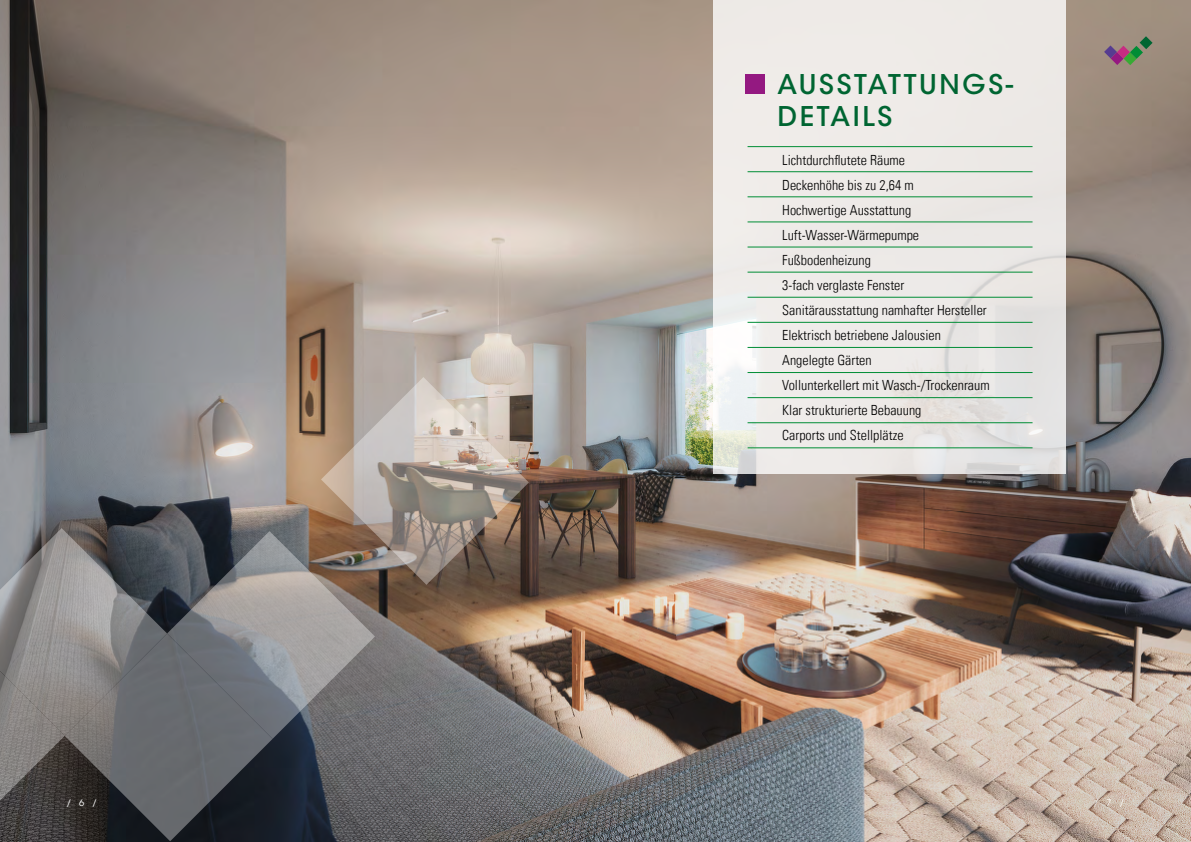
<style>
.page{position:relative;width:1191px;height:842px;background:#fff}
.page>*{position:absolute;margin:0;border:0;box-sizing:border-box;transform-origin:0 0}
.t1{font:500 27px/32.4px "ITC Avant Garde Std";letter-spacing:.1em;color:#006532}
.t2{font:300 condensed 14px/25px "Univers LT";color:#000}
.t3{font:9px "ITC Avant Garde Std";color:#fff}
</style>
<div class="page">
<img style="left:0;top:0;width:1191px;height:842px">
<svg style="left:0;top:528px;width:167px;height:310px"></svg>
<svg style="left:65px;top:633px;width:207px;height:208px"></svg>
<svg style="left:167px;top:531px;width:208px;height:208px"></svg>
<svg style="left:321px;top:377px;width:208px;height:208px"></svg>
<svg style="left:713px;top:0;width:352px;height:473px;fill:#edeae7"></svg>
<div style="left:745px;top:74px;width:20px;height:20px;background:#941981"></div>
<hr style="left:747px;top:146px;width:285px;height:1px;background:#008d35">
<hr style="left:747px;top:172px;width:285px;height:1px;background:#008d35">
<hr style="left:747px;top:197px;width:285px;height:1px;background:#008d35">
<hr style="left:747px;top:222px;width:285px;height:1px;background:#008d35">
<hr style="left:747px;top:247px;width:285px;height:1px;background:#008d35">
<hr style="left:747px;top:272px;width:285px;height:1px;background:#008d35">
<hr style="left:747px;top:297px;width:285px;height:1px;background:#008d35">
<hr style="left:747px;top:322px;width:285px;height:1px;background:#008d35">
<hr style="left:747px;top:347px;width:285px;height:1px;background:#008d35">
<hr style="left:747px;top:372px;width:285px;height:1px;background:#008d35">
<hr style="left:747px;top:397px;width:285px;height:1px;background:#008d35">
<hr style="left:747px;top:423px;width:285px;height:1px;background:#008d35">
<hr style="left:747px;top:448px;width:285px;height:1px;background:#008d35">
<svg style="left:1104px;top:36px;width:48px;height:29px"></svg>
<h1 class="t1" style="left:777px;top:68px;width:237px">AUSSTATTUNGS-<br>DETAILS</h1>
<p class="t2" style="left:782px;top:147px;width:209px">Lichtdurchflutete Räume<br>Deckenhöhe bis zu 2,64 m<br>Hochwertige Ausstattung<br>Luft-Wasser-Wärmepumpe<br>Fußbodenheizung<br>3-fach verglaste Fenster<br>Sanitärausstattung namhafter Hersteller<br>Elektrisch betriebene Jalousien<br>Angelegte Gärten<br>Vollunterkellert mit Wasch-/Trockenraum<br>Klar strukturierte Bebauung<br>Carports und Stellplätze</p>
<p class="t3" style="left:67px;top:797px;width:32px">/ 6 /</p>
<p class="t3" style="left:1093px;top:797px;width:32px">/ 7 /</p>
</div>
